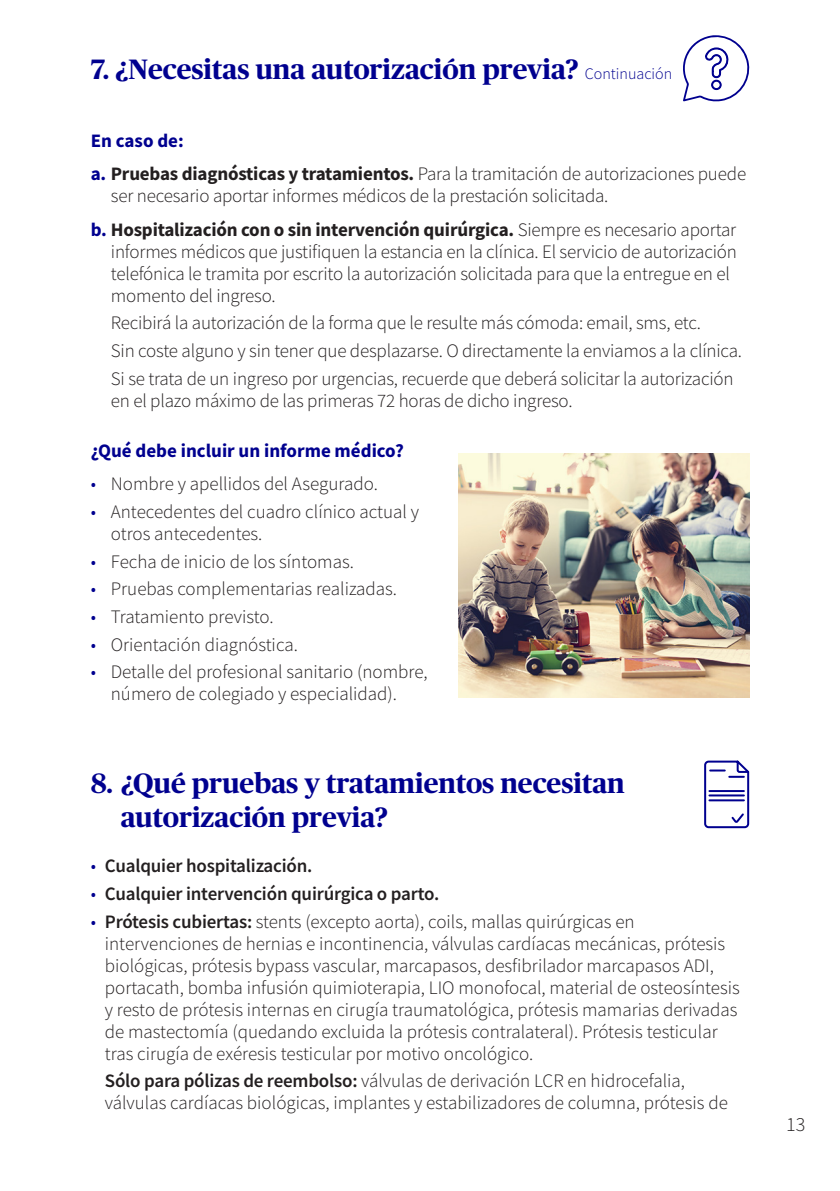
<style>
.page{position:relative;width:840px;height:1191px;background:#fff}
.page>*{position:absolute;margin:0;border:0;box-sizing:border-box;transform-origin:0 0}
.t1{font:700 28px/34px "Publico Headline";color:#00008f}
.t2{font:300 20px "Source Sans Pro";color:#231f20}
.t3{font:300 19px/22px "Source Sans Pro";letter-spacing:-.01em;color:#231f20}
.t4{font:600 19px "Source Sans Pro";letter-spacing:-.01em;color:#231f20}
.t5{font:700 19px "Source Sans Pro";color:#00008f}
.s1{font-family:"Source Sans Pro";font-weight:300;font-size:16px}
.s2{font-weight:700;color:#00008f}
.s3{font-weight:700}
.s4{color:#00008f}
.s5{font-weight:300;color:#00008f}
.s6{font-weight:600}
</style>
<div class="page">
<svg style="left:683px;top:35px;width:67px;height:67px"></svg>
<svg style="left:704px;top:760px;width:46px;height:69px"></svg>
<img style="left:458px;top:453px;width:290px;height:244px">
<h1 class="t1" style="left:91px;top:51px;width:582px">7. ¿Necesitas una autorización previa? <span class="s1">Continuación</span></h1>
<p class="t3" style="left:91px;top:124px;width:656px;line-height:33.4px"><span class="s2">En caso de:<br>a.</span> <span class="s3">Pruebas diagnósticas y tratamientos.</span> Para la tramitación de autorizaciones puede</p>
<p class="t3" style="left:91px;top:179px;width:646px;line-height:33.4px;text-indent:20px">ser necesario aportar informes médicos de la prestación solicitada.<br><span class="s2">b.</span> <span class="s3">Hospitalización con o sin intervención quirúrgica.</span> Siempre es necesario aportar</p>
<p class="t3" style="left:111px;top:240px;width:627px">informes médicos que justifiquen la estancia en la clínica. El servicio de autorización telefónica le tramita por escrito la autorización solicitada para que la entregue en el momento del ingreso.</p>
<p class="t3" style="left:111px;top:309px;width:632px;line-height:27.6px">Recibirá la autorización de la forma que le resulte más cómoda: email, sms, etc.<br>Sin coste alguno y sin tener que desplazarse. O directamente la enviamos a la clínica.<br>Si se trata de un ingreso por urgencias, recuerde que deberá solicitar la autorización</p>
<p class="t3" style="left:111px;top:389px;width:463px">en el plazo máximo de las primeras 72 horas de dicho ingreso.</p>
<p class="t5" style="left:91px;top:437px;width:314px">¿Qué debe incluir un informe médico?</p>
<p class="t3" style="left:91px;top:473px;width:288px"><span class="s4">•</span> Nombre y apellidos del Asegurado.</p>
<p class="t3" style="left:111px;top:500px;width:309px;text-indent:-20px"><span class="s4">•</span> Antecedentes del cuadro clínico actual y otros antecedentes.</p>
<p class="t3" style="left:91px;top:550px;width:264px"><span class="s4">•</span> Fecha de inicio de los síntomas.</p>
<p class="t3" style="left:91px;top:578px;width:307px"><span class="s4">•</span> Pruebas complementarias realizadas.</p>
<p class="t3" style="left:91px;top:605px;width:184px"><span class="s4">•</span> Tratamiento previsto.</p>
<p class="t3" style="left:91px;top:633px;width:208px"><span class="s4">•</span> Orientación diagnóstica.</p>
<p class="t3" style="left:91px;top:661px;width:338px;text-align:center"><span class="s4">•</span> Detalle del profesional sanitario (nombre, número de colegiado y especialidad).</p>
<h1 class="t1" style="left:121px;top:765px;width:505px;text-indent:-30px">8. ¿Qué pruebas y tratamientos necesitan autorización previa?</h1>
<p class="t4" style="left:91px;top:853px;width:223px"><span class="s5">•</span> Cualquier hospitalización.</p>
<p class="t4" style="left:91px;top:881px;width:350px"><span class="s5">•</span> Cualquier intervención quirúrgica o parto.</p>
<p class="t3" style="left:105px;top:910px;width:636px;text-indent:-14px"><span class="s4">•</span> <span class="s6">Prótesis cubiertas:</span> stents (excepto aorta), coils, mallas quirúrgicas en intervenciones de hernias e incontinencia, válvulas cardíacas mecánicas, prótesis biológicas, prótesis bypass vascular, marcapasos, desfibrilador marcapasos ADI, portacath, bomba infusión quimioterapia, LIO monofocal, material de osteosíntesis y resto de prótesis internas en cirugía traumatológica, prótesis mamarias derivadas de mastectomía (quedando excluida la prótesis contralateral). Prótesis testicular tras cirugía de exéresis testicular por motivo oncológico.</p>
<p class="t3" style="left:105px;top:1070px;width:624px"><span class="s6">Sólo para pólizas de reembolso:</span> válvulas de derivación LCR en hidrocefalia, válvulas cardíacas biológicas, implantes y estabilizadores de columna, prótesis de</p>
<p class="t2" style="left:785px;top:1112px;width:21px">13</p>
</div>
